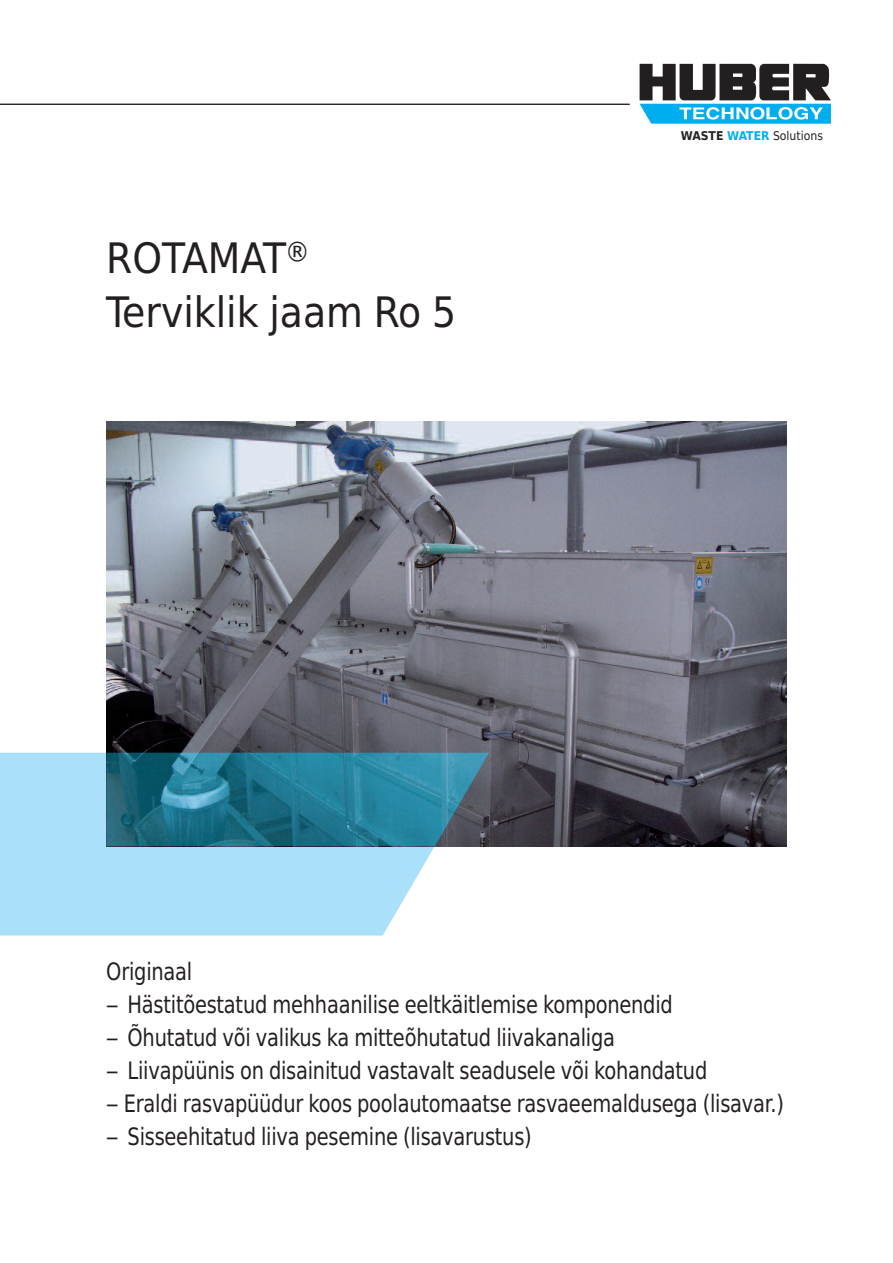
<style>
.page{position:relative;width:893px;height:1263px;background:#fff}
.page>*{position:absolute;margin:0;border:0;box-sizing:border-box;transform-origin:0 0}
.t1{font:42px/54px "Huber Tec";color:#231f20}
.t2{font:24px "Huber Tec";letter-spacing:-.01em;color:#231f20;scale:.9 1}
.t3{font:12.15px "Huber Tec";color:#231f20}
.s1{font-weight:700}
.s2{font-weight:700;color:#00aeef}
</style>
<div class="page">
<svg style="left:640px;top:64px;width:191px;height:60px"></svg>
<hr style="left:0;top:104px;width:630px;height:1px;background:#231f20">
<svg style="left:0;top:753px;width:489px;height:182px;fill:#aae0f9"></svg>
<img style="left:106px;top:421px;width:681px;height:425px">
<img style="left:106px;top:753px;width:383px;height:93px">
<h1 class="t1" style="left:106px;top:232px;width:351px">ROTAMAT®<br>Terviklik jaam Ro 5</h1>
<p class="t3" style="left:681px;top:126px;width:144px"><span class="s1">WASTE</span> <span class="s2">WATER</span> Solutions</p>
<p class="t2" style="left:106px;top:958px;width:97px">Originaal</p>
<p class="t2" style="left:106px;top:991px;width:631px">– Hästitõestatud mehhaanilise eeltkäitlemise komponendid</p>
<p class="t2" style="left:106px;top:1024px;width:567px">– Õhutatud või valikus ka mitteõhutatud liivakanaliga</p>
<p class="t2" style="left:106px;top:1057px;width:669px">– Liivapüünis on disainitud vastavalt seadusele või kohandatud</p>
<p class="t2" style="left:106px;top:1090px;width:754px">– Eraldi rasvapüüdur koos poolautomaatse rasvaeemaldusega (lisavar.)</p>
<p class="t2" style="left:106px;top:1123px;width:474px">– Sisseehitatud liiva pesemine (lisavarustus)</p>
</div>
